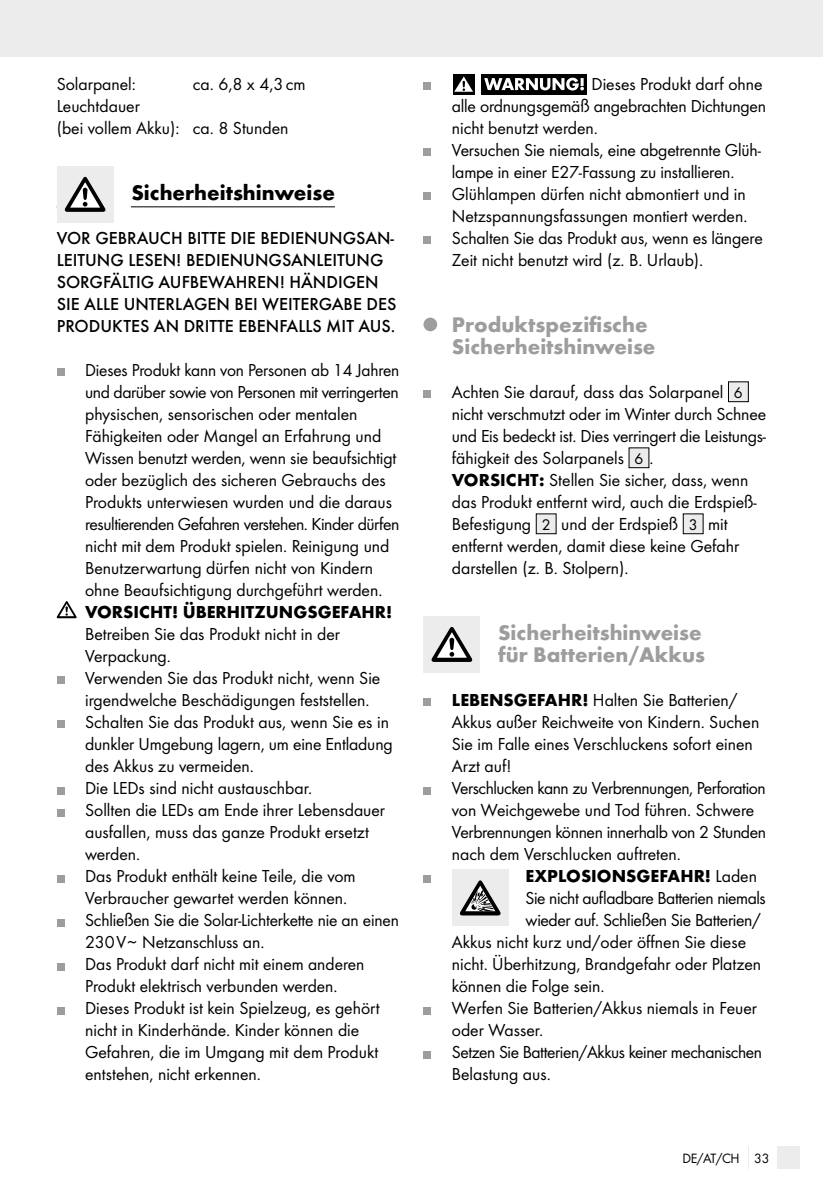
<style>
.page{position:relative;width:823px;height:1191px;background:#fff}
.page>*{position:absolute;margin:0;border:0;box-sizing:border-box;transform-origin:0 0}
.t1{font:700 22px/22px "Futura";color:#9c9d9d}
.t2{font:700 22px "Futura";color:#000}
.t3{font:18px/22px "Futura Boo";color:#000}
.t4{font:500 18px/22px "Futura";color:#000}
.t5{font:18px "Futura Boo";letter-spacing:-.025em;color:#000}
.t6{font:700 18px "Futura";color:#000}
.t7{font:18px "Futura Boo";letter-spacing:-.02em;color:#000}
.t8{font:14px "Futura Boo";letter-spacing:-.03em;color:#000}
.s1{font-size:16px}
.s2{font-family:"Futura";font-weight:700}
.s3{font-family:"Futura Boo";font-weight:400}
</style>
<div class="page">
<div style="left:0;top:0;width:822px;height:57px;background:#ececec"></div>
<div style="left:777px;top:1146px;width:22px;height:23px;background:#ececec"></div>
<hr style="left:57px;top:206px;width:278px;height:1px;background:#000">
<div style="left:113px;top:166px;width:18px;height:57px;background:#fff"></div>
<div style="left:57px;top:166px;width:56px;height:57px;background:#ececec"></div>
<svg style="left:65px;top:177px;width:40px;height:35px"></svg>
<div style="left:57px;top:368px;width:7px;height:8px;background:#9c9d9d"></div>
<svg style="left:57px;top:601px;width:20px;height:17px"></svg>
<div style="left:57px;top:676px;width:7px;height:8px;background:#9c9d9d"></div>
<div style="left:57px;top:720px;width:7px;height:8px;background:#9c9d9d"></div>
<div style="left:57px;top:786px;width:7px;height:8px;background:#9c9d9d"></div>
<div style="left:57px;top:808px;width:7px;height:8px;background:#9c9d9d"></div>
<div style="left:57px;top:874px;width:7px;height:8px;background:#9c9d9d"></div>
<div style="left:57px;top:918px;width:7px;height:8px;background:#9c9d9d"></div>
<div style="left:57px;top:962px;width:7px;height:8px;background:#9c9d9d"></div>
<div style="left:57px;top:1006px;width:7px;height:8px;background:#9c9d9d"></div>
<div style="left:423px;top:82px;width:8px;height:8px;background:#9c9d9d"></div>
<div style="left:481px;top:74px;width:105px;height:20px;background:#000"></div>
<div style="left:453px;top:74px;width:21px;height:20px;background:#000"></div>
<svg style="left:454px;top:76px;width:19px;height:16px"></svg>
<svg style="left:484px;top:78px;width:99px;height:12px"></svg>
<div style="left:423px;top:148px;width:8px;height:8px;background:#9c9d9d"></div>
<div style="left:423px;top:192px;width:8px;height:8px;background:#9c9d9d"></div>
<div style="left:423px;top:236px;width:8px;height:8px;background:#9c9d9d"></div>
<div style="left:423px;top:318px;width:14px;height:13px;background:#9c9d9d;border-radius:50%"></div>
<div style="left:423px;top:390px;width:8px;height:8px;background:#9c9d9d"></div>
<div style="left:728px;top:382px;width:19px;height:20px;background:#ececec"></div>
<div style="left:727px;top:381px;width:21px;height:21px;border:1px solid #000"></div>
<div style="left:628px;top:448px;width:20px;height:20px;background:#ececec"></div>
<div style="left:536px;top:514px;width:19px;height:20px;background:#ececec"></div>
<div style="left:535px;top:513px;width:21px;height:21px;border:1px solid #000"></div>
<div style="left:682px;top:514px;width:20px;height:20px;background:#ececec"></div>
<div style="left:682px;top:513px;width:21px;height:21px;border:1px solid #000"></div>
<div style="left:423px;top:616px;width:57px;height:57px;background:#ececec"></div>
<svg style="left:431px;top:627px;width:41px;height:35px"></svg>
<div style="left:423px;top:698px;width:8px;height:8px;background:#9c9d9d"></div>
<div style="left:423px;top:786px;width:8px;height:8px;background:#9c9d9d"></div>
<div style="left:423px;top:874px;width:8px;height:8px;background:#9c9d9d"></div>
<div style="left:451px;top:869px;width:57px;height:57px;background:#ececec"></div>
<svg style="left:460px;top:880px;width:40px;height:35px"></svg>
<div style="left:423px;top:1006px;width:8px;height:8px;background:#9c9d9d"></div>
<div style="left:423px;top:1050px;width:8px;height:8px;background:#9c9d9d"></div>
<p class="t3" style="left:57px;top:73px;width:81px">Solarpanel:</p>
<p class="t3" style="left:193px;top:73px;width:114px">ca. 6,8 x 4,3cm</p>
<p class="t3" style="left:57px;top:95px;width:233px">Leuchtdauer<br>(bei vollem Akku): ca. 8 Stunden</p>
<p class="t2" style="left:131px;top:179px;width:205px">Sicherheitshinweise</p>
<p class="t4" style="left:57px;top:227px;width:341px">VOR GEBRAUCH BITTE DIE BEDIENUNGSAN-LEITUNG LESEN! BEDIENUNGSANLEITUNG SORGFÄLTIG AUFBEWAHREN! HÄNDIGEN SIE ALLE UNTERLAGEN BEI WEITERGABE DES PRODUKTES AN DRITTE EBENFALLS MIT AUS.</p>
<p class="t3" style="left:85px;top:359px;width:315px">Dieses Produkt kann von Personen ab 14 Jahren und darüber sowie von Personen mit verringerten physischen, sensorischen oder mentalen Fähigkeiten oder Mangel an Erfahrung und Wissen benutzt werden, wenn sie beaufsichtigt oder bezüglich des sicheren Gebrauchs des Produkts unterwiesen wurden und die daraus resultierenden Gefahren verstehen. Kinder dürfen nicht mit dem Produkt spielen. Reinigung und Benutzerwartung dürfen nicht von Kindern ohne Beaufsichtigung durchgeführt werden.</p>
<p class="t6" style="left:85px;top:601px;width:308px">VORSICHT! ÜBERHITZUNGSGEFAHR!</p>
<p class="t3" style="left:85px;top:623px;width:315px">Betreiben Sie das Produkt nicht in der Verpackung.<br>Verwenden Sie das Produkt nicht, wenn Sie irgendwelche Beschädigungen feststellen.<br>Schalten Sie das Produkt aus, wenn Sie es in dunkler Umgebung lagern, um eine Entladung des Akkus zu vermeiden.<br>Die LEDs sind nicht austauschbar.<br>Sollten die LEDs am Ende ihrer Lebensdauer ausfallen, muss das ganze Produkt ersetzt werden.<br>Das Produkt enthält keine Teile, die vom Verbraucher gewartet werden können.<br>Schließen Sie die Solar-Lichterkette nie an einen 230V~ Netzanschluss an.<br>Das Produkt darf nicht mit einem anderen Produkt elektrisch verbunden werden.<br>Dieses Produkt ist kein Spielzeug, es gehört nicht in Kinderhände. Kinder können die Gefahren, die im Umgang mit dem Produkt entstehen, nicht erkennen.</p>
<p class="t3" style="left:451px;top:73px;width:315px;text-indent:139px">Dieses Produkt darf ohne alle ordnungsgemäß angebrachten Dichtungen nicht benutzt werden.<br>Versuchen Sie niemals, eine abgetrennte Glüh&shy;lampe in einer E27-Fassung zu installieren.<br>Glühlampen dürfen nicht abmontiert und in Netzspannungsfassungen montiert werden.<br>Schalten Sie das Produkt aus, wenn es längere Zeit nicht benutzt wird (z. B. Urlaub).</p>
<p class="t1" style="left:451px;top:313px;width:205px">Produktspezifische<br>Sicherheitshinweise</p>
<p class="t3" style="left:451px;top:381px;width:315px">Achten Sie darauf, dass das Solarpanel <span class="s1">6 </span>nicht verschmutzt oder im Winter durch Schnee und Eis bedeckt ist. Dies verringert die Leistungs&shy;fähigkeit des Solarpanels <span class="s1">6</span> .<br><span class="s2">VORSICHT:</span> Stellen Sie sicher, dass, wenn das Produkt entfernt wird, auch die Erdspieß-Befestigung <span class="s1">2</span> und der Erdspieß <span class="s1">3</span> mit entfernt werden, damit diese keine Gefahr darstellen (z. B. Stolpern).</p>
<p class="t1" style="left:498px;top:621px;width:208px">Sicherheitshinweise für Batterien/Akkus</p>
<p class="t3" style="left:451px;top:689px;width:315px"><span class="s2">LEBENSGEFAHR!</span> Halten Sie Batterien/ Akkus außer Reichweite von Kindern. Suchen Sie im Falle eines Verschluckens sofort einen Arzt auf!<br>Verschlucken kann zu Verbrennungen, Perforation von Weichgewebe und Tod führen. Schwere Verbrennungen können innerhalb von 2 Stunden nach dem Verschlucken auftreten.</p>
<p class="t6" style="left:525px;top:865px;width:233px">EXPLOSIONSGEFAHR! <span class="s3">Laden</span></p>
<p class="t5" style="left:525px;top:887px;width:241px">Sie nicht aufladbare Batterien niemals</p>
<p class="t7" style="left:525px;top:909px;width:236px">wieder auf. Schließen Sie Batterien/</p>
<p class="t3" style="left:451px;top:931px;width:295px">Akkus nicht kurz und/oder öffnen Sie diese</p>
<p class="t3" style="left:451px;top:953px;width:310px">nicht. Überhitzung, Brandgefahr oder Platzen</p>
<p class="t3" style="left:451px;top:975px;width:154px">können die Folge sein.</p>
<p class="t3" style="left:451px;top:997px;width:306px">Werfen Sie Batterien/Akkus niemals in Feuer</p>
<p class="t3" style="left:451px;top:1019px;width:93px">oder Wasser.</p>
<p class="t5" style="left:451px;top:1041px;width:311px">Setzen Sie Batterien/Akkus keiner mechanischen</p>
<p class="t3" style="left:451px;top:1063px;width:100px">Belastung aus.</p>
<p class="t8" style="left:682px;top:1149px;width:88px">DE/AT/CH 33</p>
</div>
